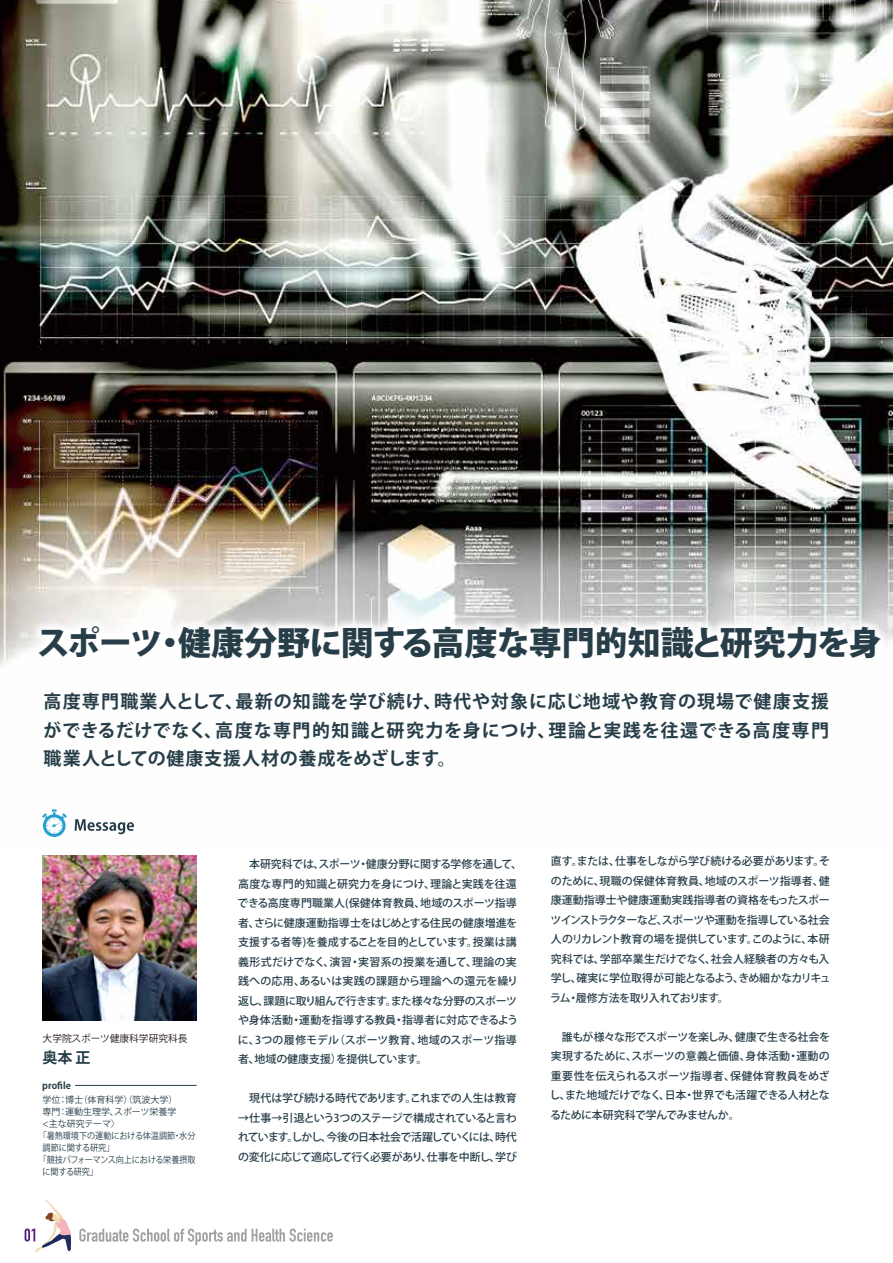
<style>
.page{position:relative;width:893px;height:1263px;background:#fff}
.page>*{position:absolute;margin:0;border:0;box-sizing:border-box;transform-origin:0 0}
.t1{font:800 33px "Koz Go Pr 6 N";letter-spacing:-.03em;color:#273e49}
.t2{font:700 18px/28.5px "Koz Go Pr 6 N";letter-spacing:.04em;color:#273e49;text-align:justify}
.t3{font:700 15px "Koz Go Pr 6 N";color:#273e49}
.t4{font:500 10.95px/19.5px "Koz Go Pr 6 N";letter-spacing:-.015em;color:#273e49;text-align:justify}
.t5{font:9.75px "Koz Go Pr 6 N";color:#221815}
.t6{font:700 9.45px "Koz Go Pr 6 N";color:#273e49}
.t7{font:9px "Koz Go Pr 6 N";color:#273e49;scale:.9 1}
.t8{font:9px "Koz Go Pr 6 N";color:#273e49}
</style>
<div class="page">
<img style="left:0;top:0;width:893px;height:196px">
<img style="left:0;top:196px;width:893px;height:890px">
<svg style="left:79px;top:1228px;width:254px;height:17px"></svg>
<svg style="left:25px;top:1200px;width:46px;height:52px"></svg>
<h1 class="t1" style="left:37px;top:624px;width:872px">スポーツ・健康分野に関する高度な専門的知識と研究力を身　</h1>
<h2 class="t2" style="left:44px;top:688px;width:787px">高度専門職業人として、最新の知識を学び続け、時代や対象に応じ地域や教育の現場で健康支援ができるだけでなく、高度な専門的知識と研究力を身につけ、理論と実践を往還できる高度専門職業人としての健康支援人材の養成をめざします。</h2>
<p class="t5" style="left:43px;top:1033px;width:147px">大学院スポーツ健康科学研究科長</p>
<h3 class="t3" style="left:42px;top:1049px;width:50px">奥本 正</h3>
<p class="t6" style="left:42px;top:1080px;width:30px">profile</p>
<p class="t8" style="left:43px;top:1095px;width:136px">学位：博士（体育科学）（筑波大学）</p>
<p class="t8" style="left:43px;top:1107px;width:135px">専門：運動生理学、スポーツ栄養学</p>
<p class="t8" style="left:43px;top:1119px;width:79px">&lt;主な研究テーマ〉</p>
<p class="t7" style="left:39px;top:1131px;width:176px">「暑熱環境下の運動における体温調節・水分</p>
<p class="t7" style="left:43px;top:1143px;width:81px">調節に関する研究」</p>
<p class="t7" style="left:39px;top:1155px;width:176px">「競技パフォーマンス向上における栄養摂取</p>
<p class="t7" style="left:43px;top:1167px;width:63px">に関する研究」</p>
<p class="t4" style="left:238px;top:854px;width:286px;text-align:left;text-indent:11px">本研究科では、スポーツ・健康分野に関する学修を通して、高度な専門的知識と研究力を身につけ、理論と実践を往還できる高度専門職業人(保健体育教員、地域のスポーツ指導者、さらに健康運動指導士をはじめとする住民の健康増進を支援する者等)を養成することを目的としています。授業は講義形式だけでなく、演習・実習系の授業を通して、理論の実践への応用、あるいは実践の課題から理論への還元を繰り返し、課題に取り組んで行きます。また様々な分野のスポーツや身体活動・運動を指導する教員・指導者に対応できるように、3つの履修モデル（スポーツ教育、地域のスポーツ指導者、地域の健康支援）を提供しています。</p>
<p class="t4" style="left:249px;top:1089px;width:269px">現代は学び続ける時代であります。これまでの人生は教育</p>
<p class="t4" style="left:238px;top:1108px;width:280px">→仕事→引退という3つのステージで構成されていると言われています。しかし、今後の日本社会で活躍していくには、時代の変化に応じて適応して行く必要があり、仕事を中断し、学び</p>
<p class="t4" style="left:550px;top:851px;width:282px">直す。または、仕事をしながら学び続ける必要があります。そのために、現職の保健体育教員、地域のスポーツ指導者、健康運動指導士や健康運動実践指導者の資格をもったスポーツインストラクターなど、スポーツや運動を指導している社会人のリカレント教育の場を提供しています。このように、本研究科では、学部卒業生だけでなく、社会人経験者の方々も入学し、確実に学位取得が可能となるよう、きめ細かなカリキュラム・履修方法を取り入れております。</p>
<p class="t4" style="left:550px;top:1027px;width:282px;text-indent:12px">誰もが様々な形でスポーツを楽しみ、健康で生きる社会を実現するために、スポーツの意義と価値、身体活動・運動の重要性を伝えられるスポーツ指導者、保健体育教員をめざし、また地域だけでなく、日本・世界でも活躍できる人材となるために本研究科で学んでみませんか。</p>
</div>
